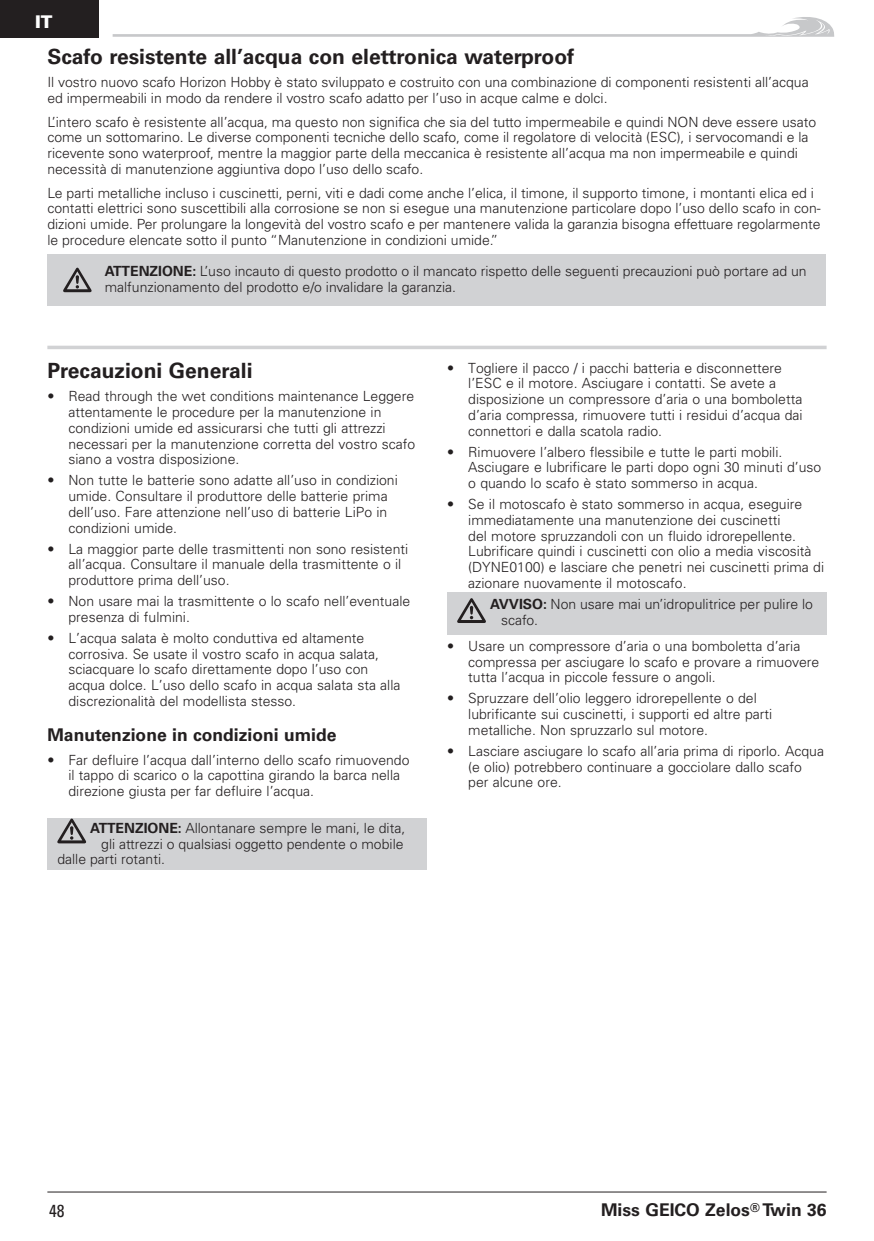
<style>
.page{position:relative;width:874px;height:1241px;background:#fff}
.page>*{position:absolute;margin:0;border:0;box-sizing:border-box;transform-origin:0 0}
.t1{font:700 21px "Univers LT Std";color:#231f20}
.t2{font:700 17.5px "Univers LT Std";color:#231f20}
.t3{font:900 17.5px "Univers LT Std";color:#fff}
.t4{font:condensed 17.5px "Univers LT Std";color:#231f20}
.t5{font:300 14px/15.8px "Univers LT Std";color:#231f20}
.s1{font-weight:700}
</style>
<div class="page">
<hr style="left:47px;top:1191px;width:779px;height:1px;background:#231f20">
<svg style="left:113px;top:17px;width:721px;height:20px"></svg>
<div style="left:0;top:0;width:98px;height:38px;background:#231f20"></div>
<div style="left:47px;top:254px;width:778px;height:52px;background:#d1d2d4"></div>
<svg style="left:63px;top:268px;width:28px;height:24px"></svg>
<hr style="left:47px;top:346px;width:779px;height:3px;background:#d1d2d4">
<div style="left:47px;top:817px;width:379px;height:52px;background:#d1d2d4"></div>
<div style="left:447px;top:592px;width:379px;height:43px;background:#d1d2d4"></div>
<svg style="left:57px;top:818px;width:29px;height:25px"></svg>
<svg style="left:457px;top:598px;width:29px;height:25px"></svg>
<p class="t3" style="left:35px;top:13px;width:19px">IT</p>
<h1 class="t1" style="left:47px;top:46px;width:528px">Scafo resistente all’acqua con elettronica waterproof</h1>
<p class="t5" style="left:47px;top:75px;width:762px">Il vostro nuovo scafo Horizon Hobby è stato sviluppato e costruito con una combinazione di componenti resistenti all’acqua ed impermeabili in modo da rendere il vostro scafo adatto per l’uso in acque calme e dolci.</p>
<p class="t5" style="left:47px;top:115px;width:770px">L’intero scafo è resistente all’acqua, ma questo non significa che sia del tutto impermeabile e quindi NON deve essere usato come un sottomarino. Le diverse componenti tecniche dello scafo, come il regolatore di velocità (ESC), i servocomandi e la ricevente sono waterproof, mentre la maggior parte della meccanica è resistente all’acqua ma non impermeabile e quindi necessità di manutenzione aggiuntiva dopo l’uso dello scafo.</p>
<p class="t5" style="left:47px;top:186px;width:774px">Le parti metalliche incluso i cuscinetti, perni, viti e dadi come anche l’elica, il timone, il supporto timone, i montanti elica ed i contatti elettrici sono suscettibili alla corrosione se non si esegue una manutenzione particolare dopo l’uso dello scafo in con&shy;dizioni umide. Per prolungare la longevità del vostro scafo e per mantenere valida la garanzia bisogna effettuare regolarmente le procedure elencate sotto il punto “Manutenzione in condizioni umide.”</p>
<p class="t5" style="left:105px;top:264px;width:703px"><span class="s1">ATTENZIONE:</span> L’uso incauto di questo prodotto o il mancato rispetto delle seguenti precauzioni può portare ad un malfunzionamento del prodotto e/o invalidare la garanzia.</p>
<h1 class="t1" style="left:47px;top:360px;width:206px">Precauzioni Generali</h1>
<p class="t5" style="left:68px;top:389px;width:348px;text-indent:-21px">• Read through the wet conditions maintenance Leggere attentamente le procedure per la manutenzione in condizioni umide ed assicurarsi che tutti gli attrezzi necessari per la manutenzione corretta del vostro scafo siano a vostra disposizione.</p>
<p class="t5" style="left:68px;top:473px;width:331px;text-indent:-21px">• Non tutte le batterie sono adatte all’uso in condizioni umide. Consultare il produttore delle batterie prima dell’uso. Fare attenzione nell’uso di batterie LiPo in condizioni umide.</p>
<p class="t5" style="left:68px;top:542px;width:341px;text-indent:-21px">• La maggior parte delle trasmittenti non sono resistenti all’acqua. Consultare il manuale della trasmittente o il produttore prima dell’uso.</p>
<p class="t5" style="left:68px;top:594px;width:343px;text-indent:-21px">• Non usare mai la trasmittente o lo scafo nell’eventuale presenza di fulmini.</p>
<p class="t5" style="left:68px;top:631px;width:333px;text-indent:-21px">• L’acqua salata è molto conduttiva ed altamente corrosiva. Se usate il vostro scafo in acqua salata, sciacquare lo scafo direttamente dopo l’uso con acqua dolce. L’uso dello scafo in acqua salata sta alla discrezionalità del modellista stesso.</p>
<p class="t2" style="left:47px;top:726px;width:290px">Manutenzione in condizioni umide</p>
<p class="t5" style="left:68px;top:752px;width:342px;text-indent:-21px">• Far defluire l’acqua dall’interno dello scafo rimuovendo il tappo di scarico o la capottina girando la barca nella direzione giusta per far defluire l’acqua.</p>
<p class="t5" style="left:90px;top:821px;width:317px"><span class="s1">ATTENZIONE:</span> Allontanare sempre le mani, le dita,</p>
<p class="t5" style="left:101px;top:836px;width:304px">gli attrezzi o qualsiasi oggetto pendente o mobile</p>
<p class="t5" style="left:57px;top:852px;width:109px">dalle parti rotanti.</p>
<p class="t5" style="left:468px;top:361px;width:336px;text-indent:-21px">• Togliere il pacco / i pacchi batteria e disconnettere l’ESC e il motore. Asciugare i contatti. Se avete a disposizione un compressore d’aria o una bomboletta d’aria compressa, rimuovere tutti i residui d’acqua dai connettori e dalla scatola radio.</p>
<p class="t5" style="left:468px;top:445px;width:354px;text-indent:-21px">• Rimuovere l’albero flessibile e tutte le parti mobili.<br>Asciugare e lubrificare le parti dopo ogni 30 minuti d’uso o quando lo scafo è stato sommerso in acqua.</p>
<p class="t5" style="left:468px;top:497px;width:357px;text-indent:-21px">• Se il motoscafo è stato sommerso in acqua, eseguire immediatamente una manutenzione dei cuscinetti<br>del motore spruzzandoli con un fluido idrorepellente.<br>Lubrificare quindi i cuscinetti con olio a media viscosità (DYNE0100) e lasciare che penetri nei cuscinetti prima di azionare nuovamente il motoscafo.</p>
<p class="t5" style="left:501px;top:597px;width:313px;text-indent:-11px"><span class="s1">AVVISO:</span> Non usare mai un’idropulitrice per pulire lo scafo.</p>
<p class="t5" style="left:468px;top:639px;width:352px;text-indent:-21px">• Usare un compressore d’aria o una bomboletta d’aria compressa per asciugare lo scafo e provare a rimuovere tutta l’acqua in piccole fessure o angoli.</p>
<p class="t5" style="left:468px;top:691px;width:305px;text-indent:-21px">• Spruzzare dell’olio leggero idrorepellente o del lubrificante sui cuscinetti, i supporti ed altre parti metalliche. Non spruzzarlo sul motore.</p>
<p class="t5" style="left:468px;top:744px;width:357px;text-indent:-21px">• Lasciare asciugare lo scafo all’aria prima di riporlo. Acqua (e olio) potrebbero continuare a gocciolare dallo scafo per alcune ore.</p>
<p class="t4" style="left:49px;top:1202px;width:17px">48</p>
<p class="t2" style="left:601px;top:1201px;width:227px">Miss GEICO Zelos<sup>®</sup> Twin 36</p>
</div>
